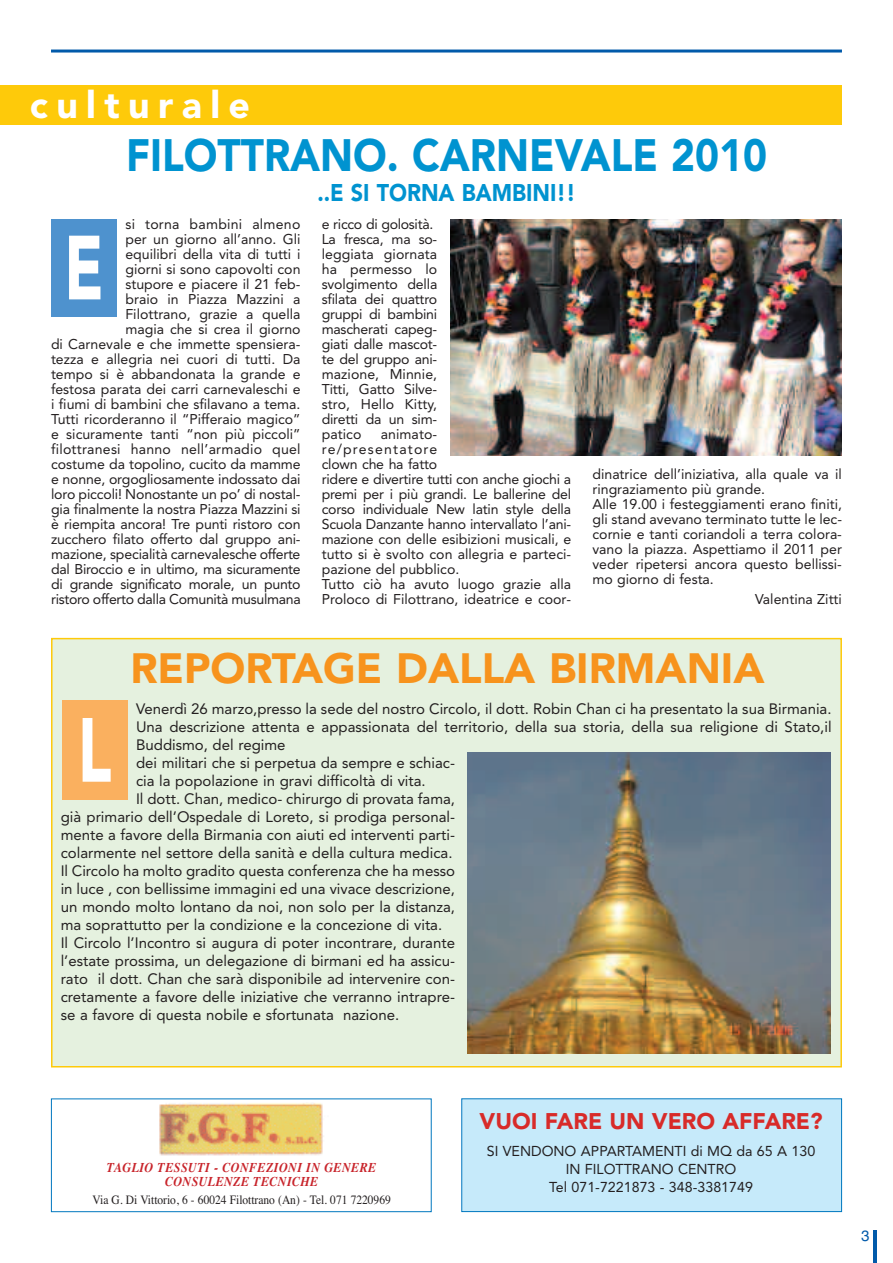
<style>
.page{position:relative;width:893px;height:1263px;background:#fff}
.page>*{position:absolute;margin:0;border:0;box-sizing:border-box;transform-origin:0 0}
.t1{font:900 90px "Avenir";color:#fff;scale:.7 1}
.t2{font:900 45px "Avenir";color:#0093d0;scale:.9 1}
.t3{font:900 42px "Avenir";color:#f7931d}
.t4{font:900 37.5px "Avenir";letter-spacing:.225em;color:#fff}
.t5{font:900 24px "Avenir";color:#0093d0;scale:.9 1}
.t6{font:900 22.5px "Avenir";color:#d82b29}
.t7{font:15px "Avenir";color:#231f20}
.t8{font:15px "Helvetica";color:#015aaa}
.t9{font:14.25px/18px "Avenir";color:#231f20;text-align:center}
.t10{font:14.1px/15px "Avenir";color:#231f20}
.t11{font:italic 700 13.5px/14.2px "Times";letter-spacing:.03em;color:#c8242b;text-align:center;scale:.9 1}
.t12{font:12.75px "Times";color:#231f20;scale:.9 1}
</style>
<div class="page">
<hr style="left:51px;top:50px;width:791px;height:3px;background:#015aaa">
<hr style="left:873px;top:1230px;width:3px;height:33px;background:#015aaa">
<div style="left:0;top:85px;width:842px;height:40px;background:#feca0a"></div>
<div style="left:51px;top:219px;width:66px;height:97px;background:#4e92ce"></div>
<div style="left:52px;top:639px;width:789px;height:428px;background:#e5f1df"></div>
<div style="left:51px;top:638px;width:791px;height:429px;border:2px solid #feca0a"></div>
<div style="left:62px;top:700px;width:66px;height:99px;background:#fab05f"></div>
<img style="left:467px;top:753px;width:364px;height:300px">
<img style="left:450px;top:219px;width:392px;height:237px">
<div style="left:51px;top:1098px;width:381px;height:114px;border:1px solid #0077bf"></div>
<img style="left:159px;top:1102px;width:164px;height:54px">
<div style="left:462px;top:1099px;width:380px;height:112px;background:#c6eafa"></div>
<div style="left:461px;top:1098px;width:381px;height:114px;border:1px solid #0077bf"></div>
<h3 class="t4" style="left:30px;top:89px;width:222px">culturale</h3>
<h2 class="t2" style="left:126px;top:137px;width:714px">FILOTTRANO. CARNEVALE 2010</h2>
<h3 class="t5" style="left:317px;top:183px;width:288px">..E SI TORNA BAMBINI!!</h3>
<p class="t10" style="left:51px;top:218px;width:251px;text-align:right">si torna bambini almeno<br>per un giorno all’anno. Gli<br>equilibri della vita di tutti i<br>giorni si sono capovolti con<br>stupore e piacere il 21 feb-<br>braio in Piazza Mazzini a<br>Filottrano, grazie a quella<br>magia che si crea il giorno<br>di Carnevale e che immette spensiera&shy;tezza e allegria nei cuori di tutti. Da tempo si è abbandonata la grande e festosa parata dei carri carnevaleschi e i fiumi di bambini che sfilavano a tema.<br>Tutti ricorderanno il “Pifferaio magico” e sicuramente tanti “non più piccoli” filottranesi hanno nell’armadio quel costume da topolino, cucito da mamme e nonne, orgogliosamente indossato dai loro piccoli! Nonostante un po’ di nostal&shy;gia finalmente la nostra Piazza Mazzini si è riempita ancora! Tre punti ristoro con zucchero filato offerto dal gruppo ani&shy;mazione, specialità carnevalesche offerte dal Biroccio e in ultimo, ma sicuramente di grande significato morale, un punto ristoro offerto dalla Comunità musulmana</p>
<p class="t10" style="left:322px;top:218px;width:117px">e ricco di golosità.<br>La fresca, ma so&shy;leggiata giornata ha permesso lo svolgimento della sfilata dei quattro gruppi di bambini mascherati capeg&shy;giati dalle mascot&shy;te del gruppo ani&shy;mazione, Minnie,<br>Titti, Gatto Silve&shy;stro, Hello Kitty, diretti da un sim&shy;patico</p>
<h1 class="t1" style="left:64px;top:231px;width:58px">E</h1>
<p class="t10" style="left:322px;top:428px;width:251px;text-indent:59px">animato-<br>re/presentatore<br>clown che ha fatto<br>ridere e divertire tutti con anche giochi a premi per i più grandi. Le ballerine del corso individuale New latin style della<br>Scuola Danzante hanno intervallato l’ani&shy;mazione con delle esibizioni musicali, e tutto si è svolto con allegria e parteci&shy;pazione del pubblico.<br>Tutto ciò ha avuto luogo grazie alla<br>Proloco di Filottrano, ideatrice e coor-</p>
<p class="t10" style="left:592px;top:468px;width:251px">dinatrice dell’iniziativa, alla quale va il ringraziamento più grande.<br>Alle 19.00 i festeggiamenti erano finiti, gli stand avevano terminato tutte le lec&shy;cornie e tanti coriandoli a terra colora&shy;vano la piazza. Aspettiamo il 2011 per veder ripetersi ancora questo bellissi&shy;mo giorno di festa.</p>
<p class="t10" style="left:755px;top:592px;width:88px">Valentina Zitti</p>
<h3 class="t3" style="left:130px;top:651px;width:636px">REPORTAGE DALLA BIRMANIA</h3>
<p class="t7" style="left:136px;top:703px;width:697px">Venerdì 26 marzo,presso la sede del nostro Circolo, il dott. Robin Chan ci ha presentato la sua Birmania.</p>
<p class="t7" style="left:136px;top:721px;width:697px">Una descrizione attenta e appassionata del territorio, della sua storia, della sua religione di Stato,il</p>
<p class="t7" style="left:136px;top:739px;width:151px">Buddismo, del regime</p>
<p class="t7" style="left:136px;top:757px;width:320px">dei militari che si perpetua da sempre e schiac-</p>
<p class="t7" style="left:136px;top:775px;width:291px">cia la popolazione in gravi difficoltà di vita.</p>
<p class="t7" style="left:136px;top:793px;width:320px">Il dott. Chan, medico- chirurgo di provata fama,</p>
<p class="t7" style="left:61px;top:811px;width:396px">già primario dell’Ospedale di Loreto, si prodiga personal-</p>
<p class="t7" style="left:61px;top:829px;width:396px">mente a favore della Birmania con aiuti ed interventi parti-</p>
<p class="t7" style="left:61px;top:847px;width:393px">colarmente nel settore della sanità e della cultura medica.</p>
<p class="t7" style="left:61px;top:865px;width:396px">Il Circolo ha molto gradito questa conferenza che ha messo</p>
<p class="t7" style="left:61px;top:883px;width:396px">in luce , con bellissime immagini ed una vivace descrizione,</p>
<p class="t7" style="left:61px;top:901px;width:396px">un mondo molto lontano da noi, non solo per la distanza,</p>
<p class="t7" style="left:61px;top:919px;width:383px">ma soprattutto per la condizione e la concezione di vita.</p>
<p class="t7" style="left:61px;top:937px;width:396px">Il Circolo l’Incontro si augura di poter incontrare, durante</p>
<p class="t7" style="left:61px;top:955px;width:396px">l’estate prossima, un delegazione di birmani ed ha assicu-</p>
<p class="t7" style="left:61px;top:973px;width:396px">rato il dott. Chan che sarà disponibile ad intervenire con-</p>
<p class="t7" style="left:61px;top:991px;width:396px">cretamente a favore delle iniziative che verranno intrapre-</p>
<p class="t7" style="left:61px;top:1009px;width:340px">se a favore di questa nobile e sfortunata nazione.</p>
<h1 class="t1" style="left:78px;top:714px;width:50px">L</h1>
<p class="t11" style="left:107px;top:1160px;width:301px">TAGLIO TESSUTI - CONFEZIONI IN GENERE<br>CONSULENZE TECNICHE</p>
<p class="t12" style="left:93px;top:1192px;width:333px">Via G. Di Vittorio, 6 - 60024 Filottrano (An) - Tel. 071 7220969</p>
<h3 class="t6" style="left:479px;top:1112px;width:345px">VUOI FARE UN VERO AFFARE?</h3>
<p class="t9" style="left:487px;top:1143px;width:330px">SI VENDONO APPARTAMENTI di MQ da 65 A 130<br>IN FILOTTRANO CENTRO<br>Tel 071-7221873 - 348-3381749</p>
<p class="t8" style="left:861px;top:1230px;width:10px">3</p>
</div>
